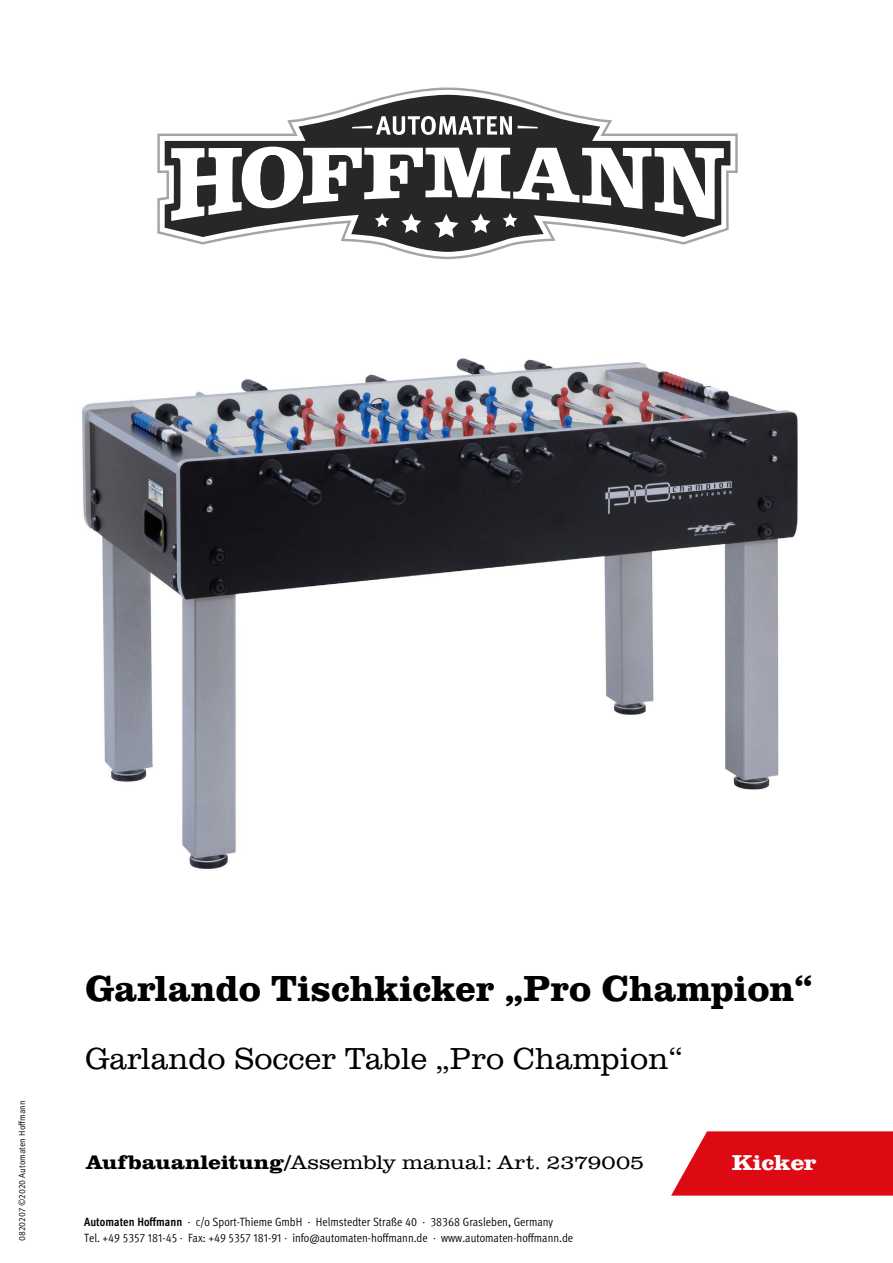
<style>
.page{position:relative;width:893px;height:1263px;background:#fff}
.page>*{position:absolute;margin:0;border:0;box-sizing:border-box;transform-origin:0 0}
.t1{font:700 37.5px "Clarendon URW";color:#000}
.t2{font:300 31.35px "Clarendon URW";color:#000}
.t3{font:700 22.2px "Clarendon URW";letter-spacing:-.015em;color:#fff;scale:1.15 1}
.t4{font:300 20.25px "Clarendon URW";color:#000;scale:1.15 1}
.t5{font:12px/15.6px "Meta Pro Cond Norm";color:#000}
.t6{font:9px "Meta Pro Norm";color:#000;scale:.93 1}
.s1{font-weight:700}
.s2{font-family:"Meta Pro";font-weight:700;font-stretch:condensed}
</style>
<div class="page">
<svg style="left:671px;top:1131px;width:222px;height:64px"></svg>
<img style="left:82px;top:358px;width:716px;height:511px">
<svg style="left:157px;top:87px;width:581px;height:172px"></svg>
<svg style="left:165px;top:95px;width:565px;height:157px"></svg>
<p class="t6" style="left:15px;top:1241px;width:152px;rotate:-90deg">0820207 ©2020 Automaten Hoffmann</p>
<h1 class="t1" style="left:85px;top:961px;width:729px">Garlando Tischkicker „Pro Champion“</h1>
<h2 class="t2" style="left:85px;top:1037px;width:599px">Garlando Soccer Table „Pro Champion“</h2>
<h3 class="t4" style="left:86px;top:1148px;width:487px"><span class="s1">Aufbauanleitung/</span>Assembly manual: Art. 2379005</h3>
<p class="t5" style="left:84px;top:1213px;width:490px"><span class="s2">Automaten Hoffmann</span> · c/o Sport-Thieme GmbH · Helmstedter Straße 40 · 38368 Grasleben, Germany<br>Tel. +49 5357 181-45 · Fax: +49 5357 181-91 · info@automaten-hoffmann.de · www.automaten-hoffmann.de</p>
<h3 class="t3" style="left:732px;top:1146px;width:75px">Kicker</h3>
</div>
